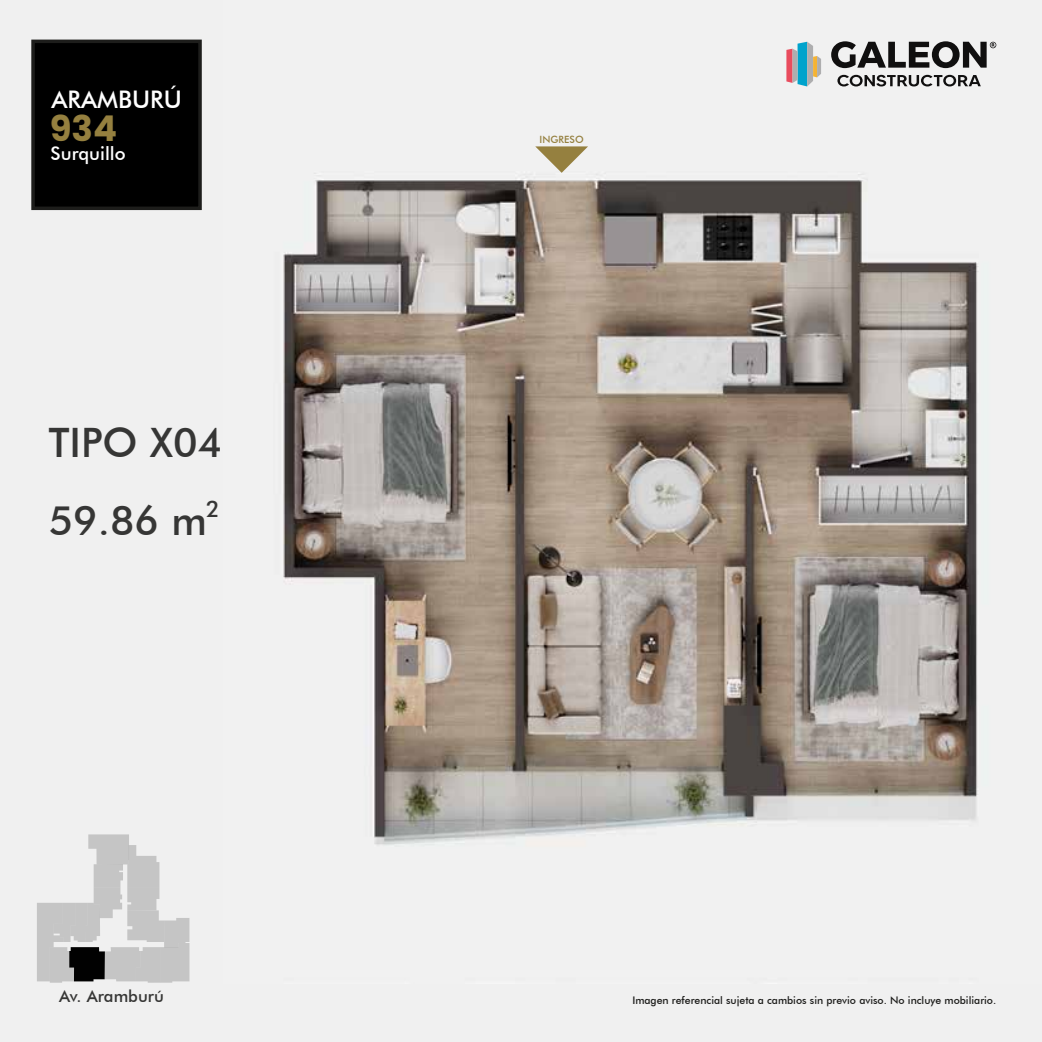
<style>
.page{position:relative;width:1042px;height:1042px;background:#f0f0f0}
.page>*{position:absolute;margin:0;border:0;box-sizing:border-box;transform-origin:0 0}
.t1{font:500 40.6px/78px "Futura BT";color:#363635}
.t2{font:700 35.52px "Poppins";color:#95803f}
.t3{font:500 24.32px "Futura BT";color:#fff}
.t4{font:500 18.55px "Futura BT";color:#fff}
.t5{font:500 16.8px "Futura BT";color:#363635}
.t6{font:500 10.5px "Futura BT";color:#1d1d1b}
.t7{font:500 9.97px "Futura BT";color:#95803f}
</style>
<div class="page">
<div style="left:31px;top:40px;width:171px;height:170px;background:#000;border:4px solid #1d1d1b"></div>
<svg style="left:37px;top:834px;width:152px;height:148px"></svg>
<img style="left:283px;top:41px;width:714px;height:804px">
<svg style="left:786px;top:42px;width:35px;height:44px"></svg>
<svg style="left:831px;top:41px;width:165px;height:27px"></svg>
<svg style="left:837px;top:75px;width:144px;height:11px"></svg>
<svg style="left:535px;top:146px;width:53px;height:27px"></svg>
<h3 class="t3" style="left:52px;top:85px;width:132px">ARAMBURÚ</h3>
<h2 class="t2" style="left:50px;top:107px;width:69px">934</h2>
<h3 class="t4" style="left:51px;top:142px;width:77px">Surquillo</h3>
<h1 class="t1" style="left:49px;top:403px;width:175px">TIPO X04<br>59.86 m<sup>2</sup></h1>
<p class="t7" style="left:539px;top:134px;width:46px">INGRESO</p>
<h3 class="t5" style="left:59px;top:986px;width:106px">Av. Aramburú</h3>
<p class="t6" style="left:632px;top:993px;width:365px">Imagen referencial sujeta a cambios sin previo aviso. No incluye mobiliario.</p>
</div>
